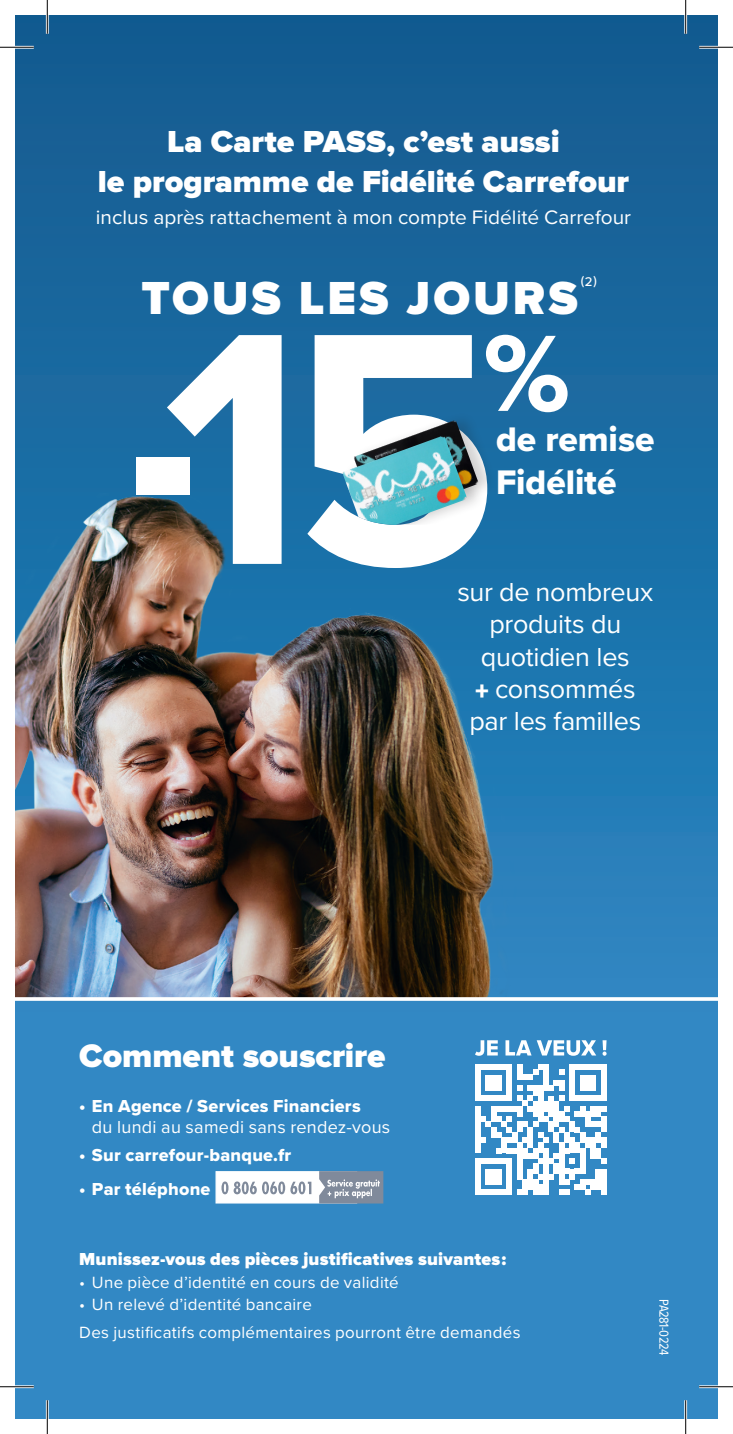
<style>
.page{position:relative;width:733px;height:1434px;background:#fff}
.page>*{position:absolute;margin:0;border:0;box-sizing:border-box;transform-origin:0 0}
.t1{font:700 343.12px "Proxima Nova";color:#fff;scale:.65 1}
.t2{font:112.5px "Proxima Nova Extrabld";color:#fff}
.t3{font:900 47.93px "Proxima Nova";letter-spacing:.06em;color:#fff}
.t4{font:35.32px/42.3px "Proxima Nova Extrabld";letter-spacing:-.005em;color:#fff}
.t5{font:900 33.75px "Proxima Nova";letter-spacing:-.005em;color:#fff}
.t6{font:900 31.5px/40.5px "Proxima Nova";color:#fff;text-align:center}
.t7{font:27px/32.4px "Proxima Nova";letter-spacing:-.01em;color:#fff;text-align:center}
.t8{font:20.25px "Proxima Nova";color:#fff}
.t9{font:18px/21.6px "Proxima Nova";letter-spacing:.015em;color:#fff}
.t10{font:900 18px "Proxima Nova";letter-spacing:.01em;color:#fff}
.t11{font:18px "Proxima Nova Extrabld";letter-spacing:.015em;color:#fff}
.t12{font:16.88px "Proxima Nova";letter-spacing:.02em;color:#fff}
.Texte{font:13.5px "Proxima Nova Cond";letter-spacing:-.03em;color:#fff}
.t13{font:500 13.05px "Proxima Nova";color:#fff}
.s1{font-weight:900}
.s2{font-family:"Proxima Nova Extrabld"}
</style>
<div class="page">
<div style="left:15px;top:985px;width:702px;height:434px;background:#3288c4"></div>
<div style="left:15px;top:15px;width:702px;height:996px;background:linear-gradient(to bottom,#10598e,#2a86c2)"></div>
<div style="left:215px;top:1171px;width:142px;height:32px;background:#fff;border:1px solid #fff"></div>
<div style="left:354px;top:411px;width:143px;height:114px;background:#1b6ba2"></div>
<img style="left:353px;top:420px;width:115px;height:6px">
<div style="left:343px;top:426px;width:142px;height:99px;background:#231f20;opacity:.2"></div>
<img style="left:342px;top:435px;width:125px;height:59px">
<img style="left:15px;top:494px;width:514px;height:503px">
<svg style="left:15px;top:997px;width:702px;height:4px;background:#eff4f7"></svg>
<svg style="left:475px;top:1040px;width:131px;height:16px"></svg>
<div style="left:475px;top:1064px;width:5px;height:32px;background:#fff"></div>
<div style="left:485px;top:1075px;width:6px;height:15px;background:#fff"></div>
<div style="left:491px;top:1075px;width:5px;height:15px;background:#fff"></div>
<div style="left:496px;top:1075px;width:5px;height:15px;background:#fff"></div>
<svg style="left:480px;top:1064px;width:26px;height:5px"></svg>
<div style="left:506px;top:1064px;width:5px;height:32px;background:#fff"></div>
<div style="left:532px;top:1085px;width:6px;height:11px;background:#fff"></div>
<div style="left:538px;top:1085px;width:5px;height:11px;background:#fff"></div>
<svg style="left:517px;top:1064px;width:47px;height:26px"></svg>
<div style="left:559px;top:1080px;width:5px;height:10px;background:#fff"></div>
<div style="left:569px;top:1064px;width:5px;height:32px;background:#fff"></div>
<div style="left:579px;top:1075px;width:6px;height:15px;background:#fff"></div>
<div style="left:585px;top:1075px;width:5px;height:15px;background:#fff"></div>
<div style="left:590px;top:1075px;width:5px;height:15px;background:#fff"></div>
<svg style="left:574px;top:1064px;width:26px;height:5px"></svg>
<div style="left:600px;top:1064px;width:6px;height:32px;background:#fff"></div>
<svg style="left:475px;top:1096px;width:131px;height:99px"></svg>
<div style="left:600px;top:1169px;width:6px;height:15px;background:#fff"></div>
<div style="left:600px;top:1184px;width:6px;height:11px;background:#fff"></div>
<svg style="left:221px;top:1181px;width:90px;height:13px"></svg>
<svg style="left:319px;top:1171px;width:64px;height:32px;background:#949dab"></svg>
<hr style="left:0;top:46px;width:34px;height:3px;background:#fff">
<hr style="left:699px;top:46px;width:33px;height:3px;background:#fff">
<hr style="left:0;top:1385px;width:34px;height:3px;background:#fff">
<hr style="left:699px;top:1385px;width:33px;height:3px;background:#fff">
<hr style="left:46px;top:0;width:3px;height:34px;background:#fff">
<hr style="left:46px;top:1400px;width:3px;height:34px;background:#fff">
<hr style="left:684px;top:0;width:2px;height:34px;background:#fff">
<hr style="left:684px;top:1400px;width:2px;height:34px;background:#fff">
<hr style="left:0;top:47px;width:34px;height:1px;background:#000">
<hr style="left:699px;top:47px;width:33px;height:1px;background:#000">
<hr style="left:0;top:1386px;width:34px;height:1px;background:#000">
<hr style="left:699px;top:1386px;width:33px;height:1px;background:#000">
<hr style="left:47px;top:0;width:1px;height:34px;background:#000">
<hr style="left:47px;top:1400px;width:1px;height:34px;background:#000">
<hr style="left:685px;top:0;width:1px;height:34px;background:#000">
<hr style="left:685px;top:1400px;width:1px;height:34px;background:#000">
<p class="t6" style="left:98px;top:122px;width:532px">La Carte PASS, c’est aussi<br>le programme de Fidélité Carrefour</p>
<p class="t8" style="left:96px;top:202px;width:536px">inclus après rattachement à mon compte Fidélité Carrefour</p>
<p class="t3" style="left:141px;top:270px;width:437px">TOUS LES JOURS</p>
<p class="t13" style="left:580px;top:272px;width:18px">(2)</p>
<p class="t1" style="left:130px;top:252px;width:570px">-15</p>
<p class="t2" style="left:483px;top:289px;width:88px">%</p>
<p class="t4" style="left:496px;top:418px;width:160px">de remise<br>Fidélité</p>
<p class="t7" style="left:457px;top:574px;width:197px">sur de nombreux produits du quotidien les<br><span class="s1">+</span> consommés par les familles</p>
<p class="t5" style="left:79px;top:1036px;width:308px">Comment souscrire</p>
<p class="t9" style="left:92px;top:1094px;width:300px;text-indent:-13px"><span class="s2">• En Agence / Services Financiers<br></span>du lundi au samedi sans rendez-vous</p>
<p class="t11" style="left:79px;top:1142px;width:213px">• Sur carrefour-banque.fr</p>
<p class="t11" style="left:79px;top:1175px;width:133px">• Par téléphone</p>
<p class="t10" style="left:79px;top:1249px;width:428px">Munissez-vous des pièces justificatives suivantes :</p>
<p class="t12" style="left:79px;top:1269px;width:321px">• Une pièce d’identité en cours de validité</p>
<p class="t12" style="left:79px;top:1291px;width:234px">• Un relevé d’identité bancaire</p>
<p class="t12" style="left:79px;top:1320px;width:442px">Des justificatifs complémentaires pourront être demandés</p>
<p class="Texte" style="left:671px;top:1299px;width:58px;rotate:90deg">PA281-0224</p>
</div>
